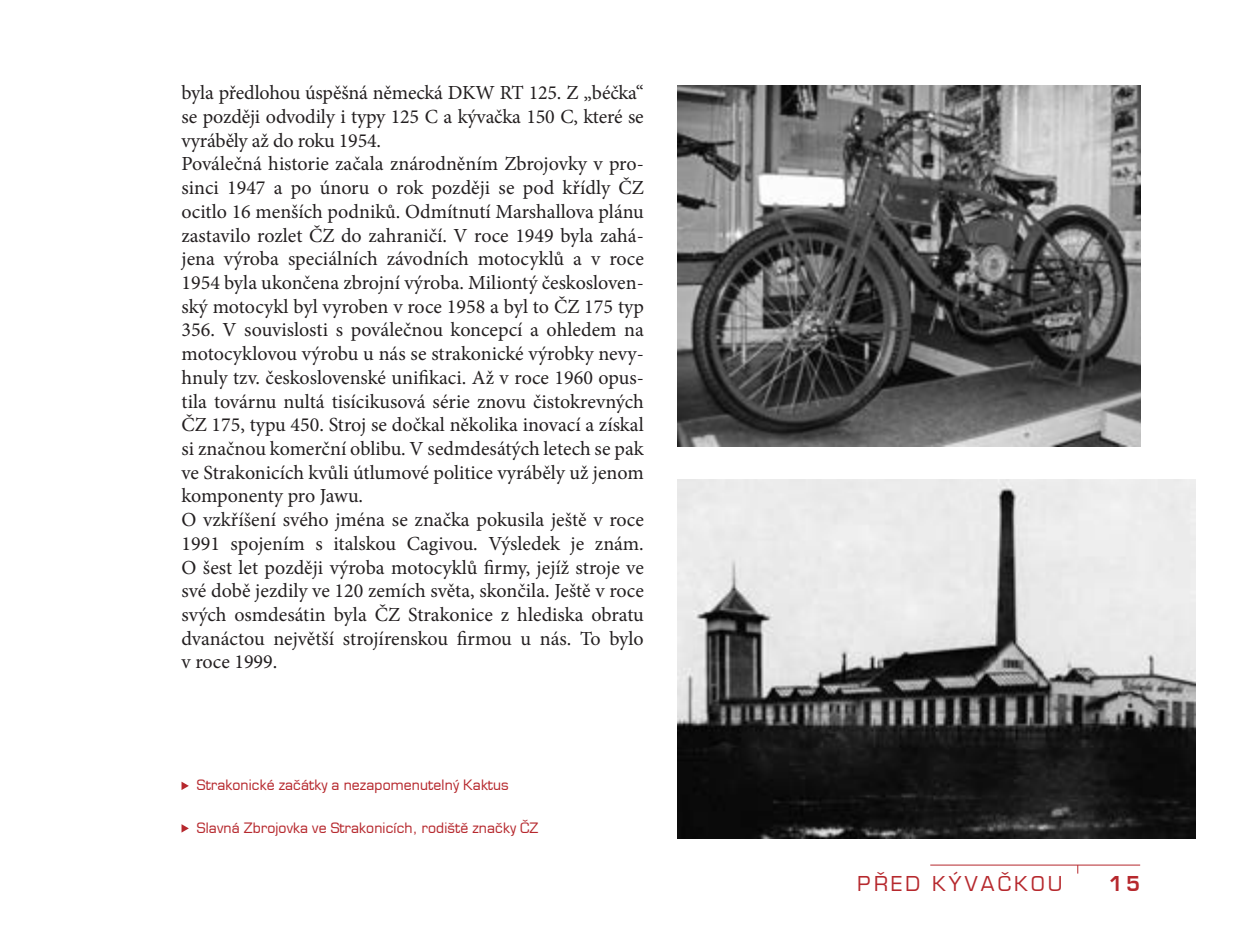
<style>
.page{position:relative;width:1248px;height:936px;background:#fff}
.page>*{position:absolute;margin:0;border:0;box-sizing:border-box;transform-origin:0 0}
.t1{font:20px/23.8px "Minion Pro";color:#231f20}
.t2{font:20px "Euromode";letter-spacing:.16em;color:#b6282d}
.t3{font:700 20px "Euromode";color:#b6282d}
.t4{font:14px "Euromode";letter-spacing:.01em;color:#b6282d}
</style>
<div class="page">
<hr style="left:930px;top:864px;width:209px;height:1px;background:#b6282d">
<img style="left:677px;top:86px;width:462px;height:360px">
<img style="left:677px;top:479px;width:517px;height:359px">
<svg style="left:181px;top:781px;width:8px;height:9px"></svg>
<svg style="left:181px;top:824px;width:8px;height:8px"></svg>
<p class="t1" style="left:181px;top:81px;width:464px">byla předlohou úspěšná německá DKW RT 125. Z „béčka“ se později odvodily i typy 125 C a kývačka 150 C, které se vyráběly až do roku 1954.<br>Poválečná historie začala znárodněním Zbrojovky v pro&shy;sinci 1947 a po únoru o rok později se pod křídly ČZ ocitlo 16 menších podniků. Odmítnutí Marshallova plánu zastavilo rozlet ČZ do zahraničí. V roce 1949 byla zahá&shy;jena výroba speciálních závodních motocyklů a v roce 1954 byla ukončena zbrojní výroba. Miliontý českosloven&shy;ský motocykl byl vyroben v roce 1958 a byl to ČZ 175 typ 356. V souvislosti s poválečnou koncepcí a ohledem na motocyklovou výrobu u nás se strakonické výrobky nevy&shy;hnuly tzv. československé unifikaci. Až v roce 1960 opus&shy;tila továrnu nultá tisícikusová série znovu čistokrevných ČZ 175, typu 450. Stroj se dočkal několika inovací a získal si značnou komerční oblibu. V sedmdesátých letech se pak ve Strakonicích kvůli útlumové politice vyráběly už jenom komponenty pro Jawu.<br>O vzkříšení svého jména se značka pokusila ještě v roce 1991 spojením s italskou Cagivou. Výsledek je znám.<br>O šest let později výroba motocyklů firmy, jejíž stroje ve své době jezdily ve 120 zemích světa, skončila. Ještě v roce svých osmdesátin byla ČZ Strakonice z hlediska obratu dvanáctou největší strojírenskou firmou u nás. To bylo v roce 1999.</p>
<p class="t4" style="left:197px;top:776px;width:313px">Strakonické začátky a nezapomenutelný Kaktus</p>
<p class="t4" style="left:197px;top:819px;width:343px">Slavná Zbrojovka ve Strakonicích, rodiště značky ČZ</p>
<p class="t2" style="left:857px;top:871px;width:206px">Před kývačkou</p>
<p class="t3" style="left:1108px;top:871px;width:33px">15</p>
</div>
